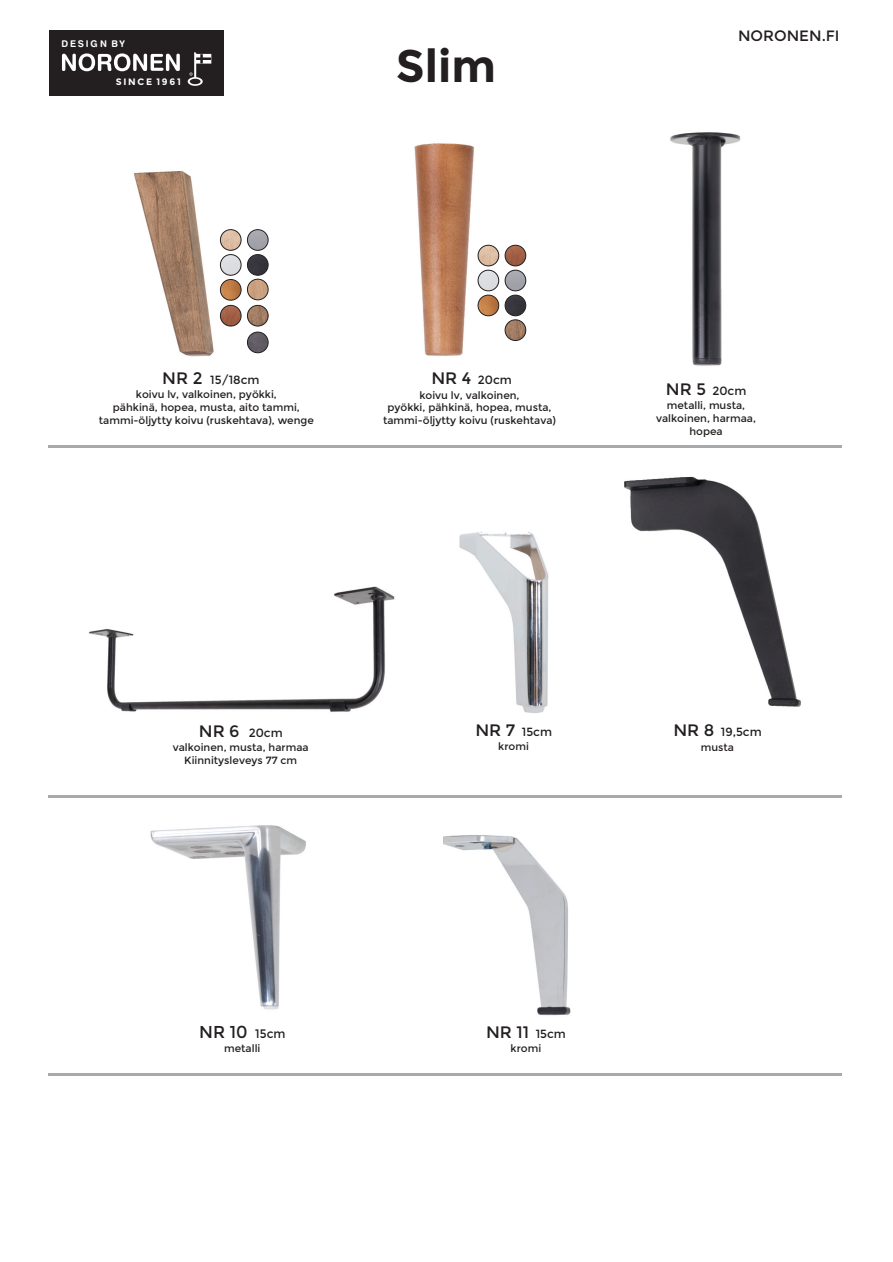
<style>
.page{position:relative;width:893px;height:1262px;background:#fff}
.page>*{position:absolute;margin:0;border:0;box-sizing:border-box;transform-origin:0 0}
.t1{font:700 45.45px "Montserrat";color:#231f20}
.t2{font:17.25px "Montserrat";color:#231f20;scale:.96 1}
.t3{font:16.65px "Montserrat";color:#231f20}
.t4{font:15px "Montserrat";color:#231f20}
.t5{font:11.85px "Montserrat";color:#231f20}
.t6{font:10.5px/12.8px "Montserrat";color:#231f20;text-align:center}
.t7{font:700 9.3px "Montserrat";letter-spacing:.185em;color:#fff}
.t8{font:9.3px "Swiss 721 BT Bold Rounded";letter-spacing:.185em;color:#fff}
.s1{font-size:16.65px}
.s2{font-size:12.3px}
.s3{font-size:11.85px}
</style>
<div class="page">
<img style="left:414px;top:143px;width:60px;height:213px">
<img style="left:134px;top:171px;width:80px;height:186px">
<img style="left:220px;top:279px;width:21px;height:21px;border-radius:50%">
<div style="left:220px;top:279px;width:21px;height:22px;border:1px solid #231f20;border-radius:50%"></div>
<img style="left:220px;top:230px;width:21px;height:20px;border-radius:50%">
<div style="left:220px;top:229px;width:21px;height:22px;border:1px solid #231f20;border-radius:50%"></div>
<img style="left:220px;top:305px;width:21px;height:21px;border-radius:50%">
<div style="left:220px;top:305px;width:21px;height:21px;border:1px solid #231f20;border-radius:50%"></div>
<img style="left:220px;top:254px;width:21px;height:21px;border-radius:50%">
<div style="left:220px;top:254px;width:21px;height:22px;border:1px solid #231f20;border-radius:50%"></div>
<img style="left:247px;top:305px;width:21px;height:21px;border-radius:50%">
<div style="left:247px;top:305px;width:21px;height:21px;border:1px solid #231f20;border-radius:50%"></div>
<img style="left:505px;top:295px;width:20px;height:21px;border-radius:50%">
<div style="left:504px;top:295px;width:22px;height:21px;border:1px solid #231f20;border-radius:50%"></div>
<img style="left:478px;top:245px;width:20px;height:21px;border-radius:50%">
<div style="left:477px;top:245px;width:22px;height:21px;border:1px solid #231f20;border-radius:50%"></div>
<img style="left:478px;top:295px;width:20px;height:21px;border-radius:50%">
<div style="left:477px;top:295px;width:22px;height:21px;border:1px solid #231f20;border-radius:50%"></div>
<img style="left:505px;top:245px;width:20px;height:21px;border-radius:50%">
<div style="left:504px;top:245px;width:22px;height:21px;border:1px solid #231f20;border-radius:50%"></div>
<img style="left:478px;top:270px;width:20px;height:21px;border-radius:50%">
<div style="left:477px;top:270px;width:22px;height:21px;border:1px solid #231f20;border-radius:50%"></div>
<img style="left:505px;top:270px;width:20px;height:21px;border-radius:50%">
<div style="left:504px;top:270px;width:22px;height:21px;border:1px solid #231f20;border-radius:50%"></div>
<img style="left:505px;top:320px;width:20px;height:20px;border-radius:50%">
<div style="left:504px;top:319px;width:22px;height:22px;border:1px solid #231f20;border-radius:50%"></div>
<img style="left:247px;top:279px;width:21px;height:21px;border-radius:50%">
<div style="left:247px;top:279px;width:21px;height:21px;border:1px solid #231f20;border-radius:50%"></div>
<img style="left:247px;top:254px;width:21px;height:21px;border-radius:50%">
<div style="left:247px;top:254px;width:21px;height:22px;border:1px solid #231f20;border-radius:50%"></div>
<img style="left:247px;top:230px;width:21px;height:20px;border-radius:50%">
<div style="left:247px;top:229px;width:21px;height:22px;border:1px solid #231f20;border-radius:50%"></div>
<img style="left:247px;top:332px;width:21px;height:21px;border-radius:50%">
<div style="left:247px;top:332px;width:21px;height:21px;border:1px solid #231f20;border-radius:50%"></div>
<hr style="left:48px;top:445px;width:794px;height:3px;background:#a8a9ad">
<hr style="left:48px;top:795px;width:794px;height:3px;background:#a8a9ad">
<hr style="left:48px;top:1073px;width:794px;height:2px;background:#a8a9ad">
<img style="left:670px;top:132px;width:71px;height:234px">
<img style="left:89px;top:586px;width:306px;height:126px">
<img style="left:624px;top:476px;width:177px;height:231px">
<img style="left:150px;top:825px;width:156px;height:185px">
<img style="left:459px;top:532px;width:90px;height:181px">
<img style="left:443px;top:835px;width:128px;height:181px">
<div style="left:49px;top:30px;width:174px;height:66px;background:#231f20"></div>
<svg style="left:62px;top:53px;width:118px;height:18px"></svg>
<svg style="left:188px;top:52px;width:23px;height:34px"></svg>
<p class="t8" style="left:62px;top:39px;width:65px">DESIGN BY</p>
<p class="t7" style="left:116px;top:76px;width:67px">SINCE 1961</p>
<h1 class="t1" style="left:396px;top:39px;width:102px">Slim</h1>
<h3 class="t4" style="left:738px;top:27px;width:103px">NORONEN.FI</h3>
<p class="t5" style="left:162px;top:373px;width:99px"><span class="s1">NR 2</span> 15/18cm</p>
<p class="t5" style="left:431px;top:373px;width:82px"><span class="s1">NR 4</span> 20cm</p>
<p class="t6" style="left:99px;top:388px;width:216px">koivu lv, valkoinen, pyökki,<br>pähkinä, hopea, musta, aito tammi, tammi-öljytty koivu (ruskehtava), wenge</p>
<p class="t6" style="left:383px;top:388px;width:174px">koivu lv, valkoinen,<br>pyökki, pähkinä, hopea, musta, tammi-öljytty koivu (ruskehtava)</p>
<p class="t5" style="left:665px;top:384px;width:82px"><span class="s1">NR 5</span> 20cm</p>
<p class="t6" style="left:656px;top:399px;width:101px">metalli, musta, valkoinen, harmaa, hopea</p>
<p class="t5" style="left:475px;top:725px;width:78px"><span class="s1">NR 7</span> 15cm</p>
<p class="t5" style="left:673px;top:725px;width:90px"><span class="s1">NR 8</span> 19,5cm</p>
<p class="t5" style="left:199px;top:726px;width:85px"><span class="s1">NR 6</span> 20cm</p>
<p class="t6" style="left:173px;top:741px;width:137px">valkoinen, musta, harmaa<br>Kiinnitysleveys 77 cm</p>
<p class="t6" style="left:700px;top:740px;width:35px">musta</p>
<p class="t6" style="left:498px;top:740px;width:32px">kromi</p>
<h2 class="t2" style="left:199px;top:1021px;width:91px">NR 10 <span class="s2">15cm</span></h2>
<p class="t6" style="left:224px;top:1042px;width:38px">metalli</p>
<h3 class="t3" style="left:486px;top:1022px;width:81px">NR 11 <span class="s3">15cm</span></h3>
<p class="t6" style="left:510px;top:1042px;width:32px">kromi</p>
</div>
